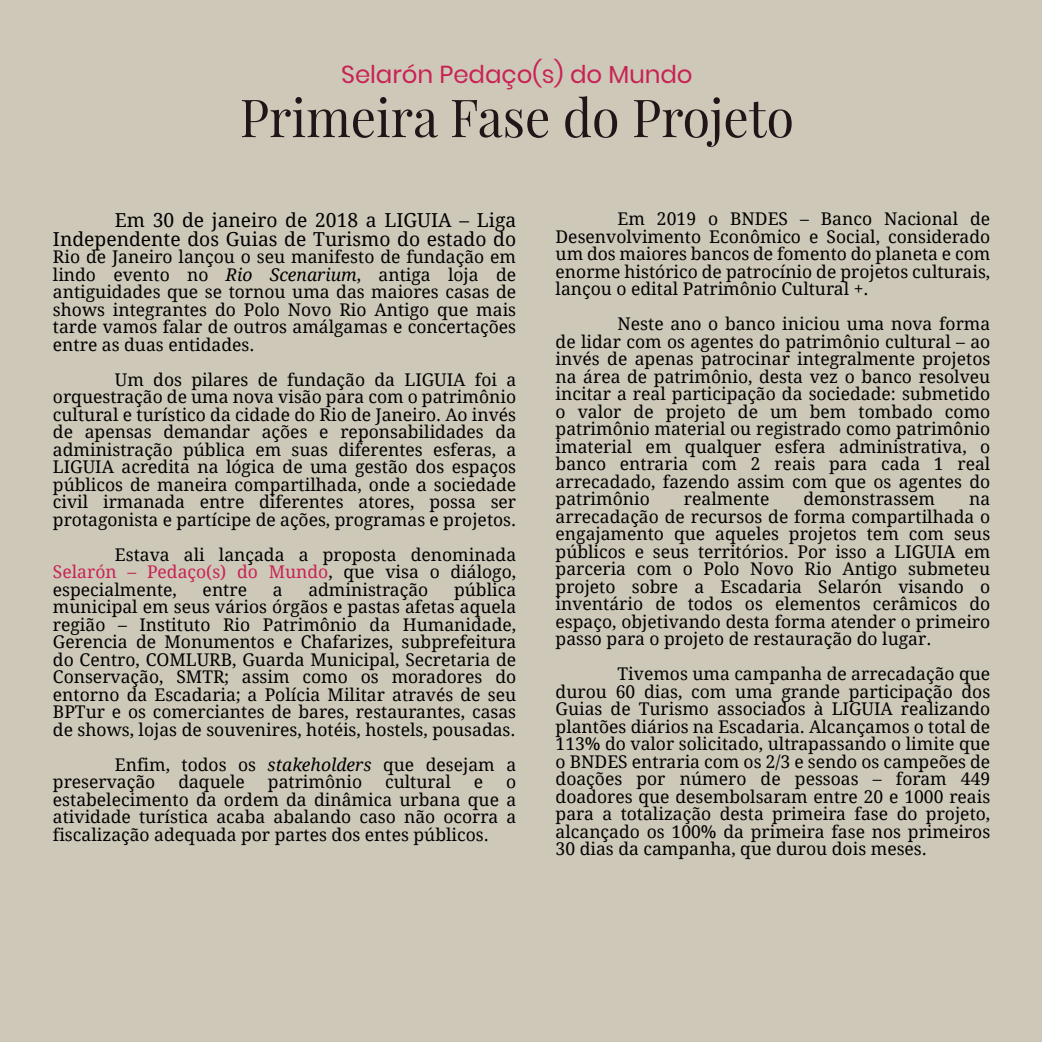
<style>
.page{position:relative;width:1042px;height:1042px;background:#cec8b9}
.page>*{position:absolute;margin:0;border:0;box-sizing:border-box;transform-origin:0 0}
.t1{font:52.5px "Playfair Display";color:#211518;scale:.96 1}
.t2{font:24.5px "Poppins";letter-spacing:-.005em;color:#c82254}
.t3{font:19.25px/19.2px "Droid Serif";color:#000;text-align:right}
.t4{font:17.5px/17.5px "Droid Serif";color:#000;text-align:justify}
.s1{font-style:italic}
.s2{color:#c82254}
</style>
<div class="page">
<h2 class="t2" style="left:341px;top:57px;width:353px">Selarón Pedaço(s) do Mundo</h2>
<h1 class="t1" style="left:240px;top:80px;width:579px">Primeira Fase do Projeto</h1>
<p class="t3" style="left:53px;top:212px;width:465px">Em 30 de janeiro de 2018 a LIGUIA – Liga<br>Independente dos Guias de Turismo do estado do</p>
<p class="t4" style="left:53px;top:250px;width:465px">Rio de Janeiro lançou o seu manifesto de fundação em lindo evento no <span class="s1">Rio Scenarium</span>, antiga loja de antiguidades que se tornou uma das maiores casas de shows integrantes do Polo Novo Rio Antigo que mais tarde vamos falar de outros amálgamas e concertações entre as duas entidades.</p>
<p class="t4" style="left:53px;top:372px;width:465px;text-indent:62px">Um dos pilares de fundação da LIGUIA foi a orquestração de uma nova visão para com o patrimônio cultural e turístico da cidade do Rio de Janeiro. Ao invés de apensas demandar ações e reponsabilidades da administração pública em suas diferentes esferas, a LIGUIA acredita na lógica de uma gestão dos espaços públicos de maneira compartilhada, onde a sociedade civil irmanada entre diferentes atores, possa ser protagonista e partícipe de ações, programas e projetos.</p>
<p class="t4" style="left:53px;top:547px;width:465px;text-indent:62px">Estava ali lançada a proposta denominada <span class="s2">Selarón – Pedaço(s) do Mundo</span>, que visa o diálogo, especialmente,</p>
<p class="t4" style="left:53px;top:582px;width:465px;text-indent:401px">pública municipal em seus vários órgãos e pastas afetas aquela região – Instituto Rio Patrimônio da Humanidade, Gerencia de Monumentos e Chafarizes, subprefeitura do Centro, COMLURB, Guarda Municipal, Secretaria de Conservação, SMTR; assim como os moradores do entorno da Escadaria; a Polícia Militar através de seu BPTur e os comerciantes de bares, restaurantes, casas de shows, lojas de souvenires, hotéis, hostels, pousadas.</p>
<p class="t4" style="left:53px;top:757px;width:465px;text-indent:62px">Enfim, todos os <span class="s1">stakeholders</span> que desejam a preservação</p>
<p class="t4" style="left:203px;top:582px;width:46px">entre</p>
<p class="t4" style="left:273px;top:582px;width:11px">a</p>
<p class="t4" style="left:308px;top:582px;width:121px">administração</p>
<p class="t4" style="left:178px;top:775px;width:68px">daquele</p>
<p class="t4" style="left:268px;top:775px;width:96px">patrimônio</p>
<p class="t4" style="left:385px;top:775px;width:67px">cultural</p>
<p class="t4" style="left:474px;top:775px;width:11px">e</p>
<p class="t4" style="left:53px;top:775px;width:465px;text-indent:453px">o estabelecimento da ordem da dinâmica urbana que a atividade turística acaba abalando caso não ocorra a fiscalização adequada por partes dos entes públicos.</p>
<p class="t4" style="left:555px;top:212px;width:436px;text-indent:62px">Em 2019 o BNDES – Banco Nacional de Desenvolvimento Econômico e Social, considerado um dos maiores bancos de fomento do planeta e com enorme histórico de patrocínio de projetos culturais, lançou o edital Patrimônio Cultural +.</p>
<p class="t4" style="left:555px;top:317px;width:436px;text-indent:62px">Neste ano o banco iniciou uma nova forma de lidar com os agentes do patrimônio cultural – ao invés de apenas patrocinar integralmente projetos na área de patrimônio, desta vez o banco resolveu incitar a real participação da sociedade: submetido o valor de projeto de um bem tombado como patrimônio material ou registrado como patrimônio imaterial em qualquer esfera administrativa, o banco entraria com 2 reais para cada 1 real arrecadado, fazendo assim com que os agentes do patrimônio</p>
<p class="t4" style="left:684px;top:492px;width:87px">realmente</p>
<p class="t4" style="left:803px;top:492px;width:133px">demonstrassem</p>
<p class="t4" style="left:555px;top:492px;width:436px;text-indent:413px">na arrecadação de recursos de forma compartilhada o engajamento que aqueles projetos tem com seus públicos e seus territórios. Por isso a LIGUIA em parceria com o Polo Novo Rio Antigo submeteu projeto sobre a Escadaria Selarón visando o inventário de todos os elementos cerâmicos do espaço, objetivando desta forma atender o primeiro passo para o projeto de restauração do lugar.</p>
<p class="t4" style="left:555px;top:667px;width:436px;text-indent:62px">Tivemos uma campanha de arrecadação que durou 60 dias, com uma grande participação dos Guias de Turismo associados à LIGUIA realizando plantões diários na Escadaria. Alcançamos o total de 113% do valor solicitado, ultrapassando o limite que o BNDES entraria com os 2/3 e sendo os campeões de doações por número de pessoas – foram 449 doadores que desembolsaram entre 20 e 1000 reais para a totalização desta primeira fase do projeto, alcançado os 100% da primeira fase nos primeiros 30 dias da campanha, que durou dois meses.</p>
</div>
